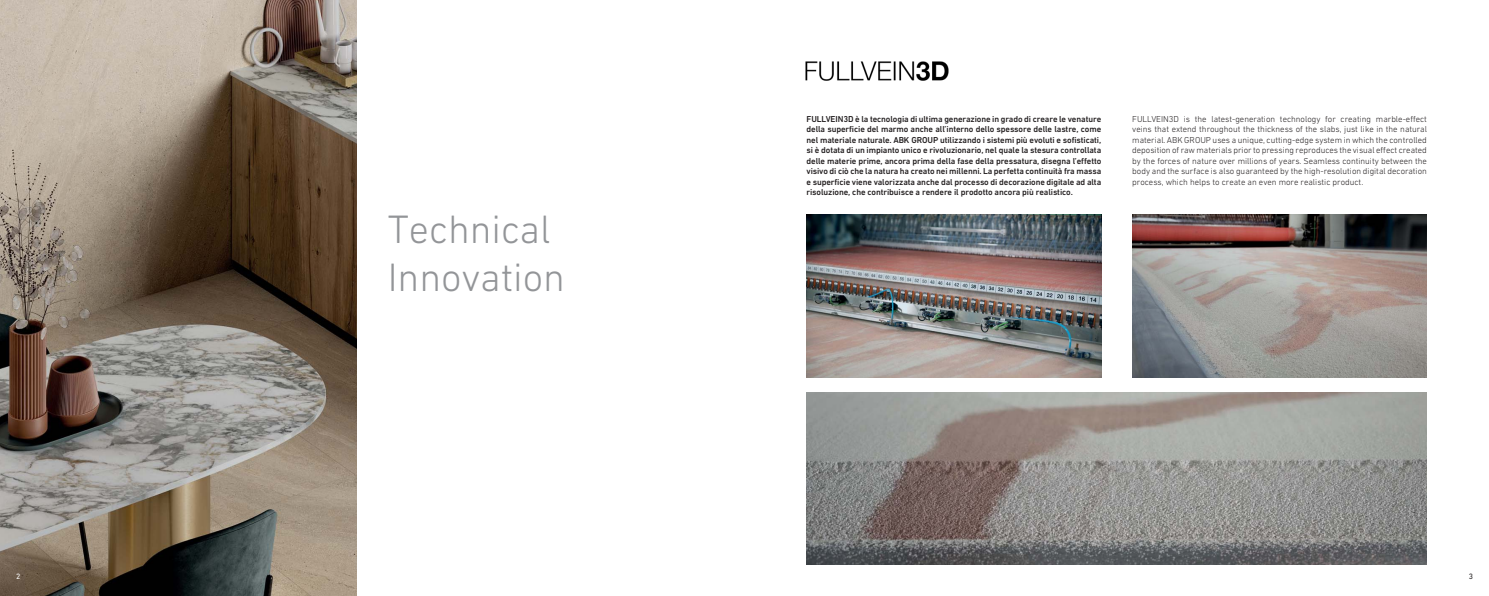
<style>
.page{position:relative;width:1489px;height:596px;background:#fff}
.page>*{position:absolute;margin:0;border:0;box-sizing:border-box;transform-origin:0 0}
.t1{font:300 40.25px/48.3px "DIN Next W1 G";color:#939598}
.t2{font:500 8.75px/10.5px "DIN Next W1 G";letter-spacing:-.01em;color:#231f20;text-align:justify}
.t3{font:300 8.75px/10.5px "DIN Next W1 G";color:#231f20;text-align:justify}
.t4{font:7.88px "DIN Next W1 G";color:#fff}
.t5{font:7.88px "DIN Next W1 G";color:#231f20}
</style>
<div class="page">
<img style="left:0;top:0;width:357px;height:595px">
<img style="left:805px;top:61px;width:143px;height:20px">
<img style="left:806px;top:392px;width:620px;height:172px">
<img style="left:806px;top:214px;width:295px;height:164px">
<img style="left:1132px;top:214px;width:294px;height:164px">
<h1 class="t1" style="left:388px;top:209px;width:179px">Technical<br>Innovation</h1>
<p class="t2" style="left:806px;top:114px;width:296px">FULLVEIN3D è la tecnologia di ultima generazione in grado di creare le venature della superficie del marmo anche all’interno dello spessore delle lastre, come nel materiale naturale. ABK GROUP utilizzando i sistemi più evoluti e sofisticati, si è dotata di un impianto unico e rivoluzionario, nel quale la stesura controllata delle materie prime, ancora prima della fase della pressatura, disegna l’effetto visivo di ciò che la natura ha creato nei millenni. La perfetta continuità fra massa e superficie viene valorizzata anche dal processo di decorazione digitale ad alta risoluzione, che contribuisce a rendere il prodotto ancora più realistico.</p>
<p class="t3" style="left:1132px;top:114px;width:296px">FULLVEIN3D is the latest-generation technology for creating marble-effect veins that extend throughout the thickness of the slabs, just like in the natural material. ABK GROUP uses a unique, cutting-edge system in which the controlled deposition of raw materials prior to pressing reproduces the visual effect created by the forces of nature over millions of years. Seamless continuity between the body and the surface is also guaranteed by the high-resolution digital decoration process, which helps to create an even more realistic product.</p>
<p class="t4" style="left:16px;top:573px;width:6px">2</p>
<p class="t5" style="left:1468px;top:573px;width:6px">3</p>
</div>
